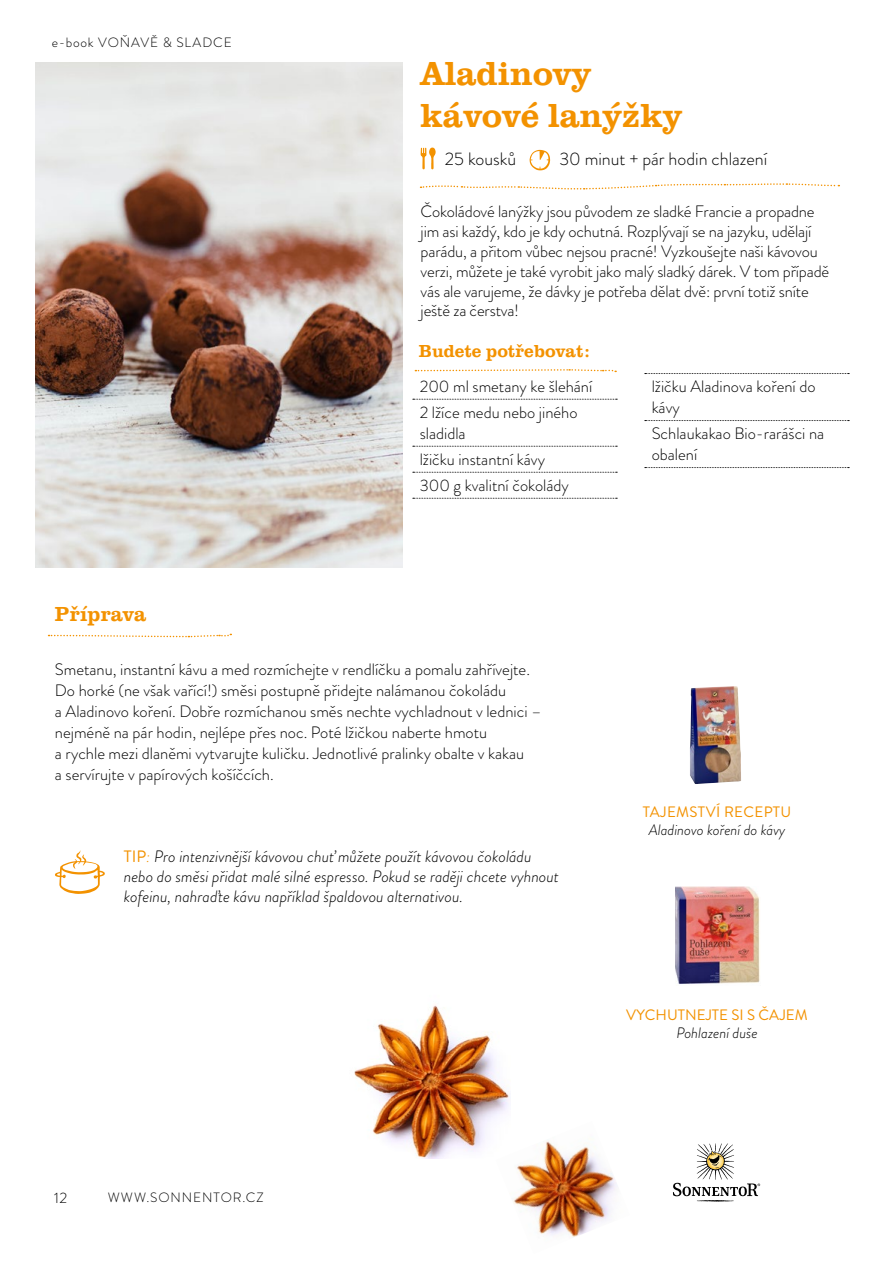
<style>
.page{position:relative;width:893px;height:1263px;background:#fff}
.page>*{position:absolute;margin:0;border:0;box-sizing:border-box;transform-origin:0 0}
.t1{font:500 34.5px/41.4px "Clarendon URWTOT";color:#f39200}
.t2{font:500 21px "Clarendon URWTOT";color:#f39200}
.t3{font:300 18px "Brandon Grotesque";color:#000}
.t4{font:500 18px "Clarendon URWTOT";color:#f39200}
.t5{font:300 16.5px/21px "Brandon Grotesque";color:#000}
.t6{font:italic 300 16.5px/19.8px "Brandon Grotesque";color:#000}
.t7{font:15.15px "Brandon Grotesque";letter-spacing:.015em;color:#f39200}
.t8{font:italic 300 15.15px "Brandon Grotesque";color:#000}
.t9{font:300 15px "Brandon Grotesque";color:#000}
.t10{font:300 13.5px "Brandon Grotesque";letter-spacing:.07em;color:#000}
.s1{font-weight:400;font-style:normal;color:#f39200}
.s2{color:#f39200}
</style>
<div class="page">
<svg style="left:673px;top:1143px;width:87px;height:58px"></svg>
<img style="left:35px;top:62px;width:367px;height:506px">
<svg style="left:413px;top:399px;width:204px;height:1px"></svg>
<svg style="left:413px;top:446px;width:204px;height:1px"></svg>
<svg style="left:413px;top:472px;width:204px;height:1px"></svg>
<svg style="left:413px;top:498px;width:204px;height:1px"></svg>
<svg style="left:645px;top:373px;width:204px;height:1px"></svg>
<svg style="left:645px;top:420px;width:204px;height:1px"></svg>
<svg style="left:645px;top:467px;width:204px;height:1px"></svg>
<svg style="left:421px;top:183px;width:418px;height:7px"></svg>
<svg style="left:49px;top:633px;width:182px;height:5px"></svg>
<img style="left:690px;top:686px;width:51px;height:98px">
<svg style="left:415px;top:369px;width:201px;height:4px"></svg>
<img style="left:676px;top:887px;width:84px;height:97px">
<svg style="left:530px;top:150px;width:20px;height:20px"></svg>
<svg style="left:421px;top:147px;width:15px;height:22px"></svg>
<svg style="left:55px;top:850px;width:50px;height:44px"></svg>
<img style="left:354px;top:1005px;width:155px;height:153px">
<img style="left:496px;top:1121px;width:121px;height:116px">
<p class="t10" style="left:52px;top:33px;width:182px">e-book VOŇAVĚ &amp; SLADCE</p>
<h1 class="t1" style="left:420px;top:53px;width:263px">Aladinovy kávové lanýžky</h1>
<p class="t3" style="left:445px;top:146px;width:73px">25 kousků</p>
<p class="t3" style="left:559px;top:146px;width:210px">30 minut + pár hodin chlazení</p>
<p class="t5" style="left:421px;top:202px;width:410px;line-height:19.8px">Čokoládové lanýžky jsou původem ze sladké Francie a propadne jim asi každý, kdo je kdy ochutná. Rozplývají se na jazyku, udělají parádu, a přitom vůbec nejsou pracné! Vyzkoušejte naši kávovou verzi, můžete je také vyrobit jako malý sladký dárek. V tom případě vás ale varujeme, že dávky je potřeba dělat dvě: první totiž sníte ještě za čerstva!</p>
<p class="t4" style="left:419px;top:340px;width:173px">Budete potřebovat:</p>
<p class="t5" style="left:420px;top:373px;width:174px;line-height:26px">200 ml smetany ke šlehání<br>2 lžíce medu nebo jiného</p>
<p class="t5" style="left:420px;top:420px;width:151px;line-height:26px">sladidla<br>lžičku instantní kávy<br>300 g kvalitní čokolády</p>
<p class="t5" style="left:652px;top:376px;width:165px">lžičku Aladinova koření do kávy</p>
<p class="t5" style="left:652px;top:423px;width:174px">Schlaukakao Bio-rarášci na obalení</p>
<p class="t2" style="left:55px;top:602px;width:93px">Příprava</p>
<p class="t5" style="left:55px;top:659px;width:488px">Smetanu, instantní kávu a med rozmíchejte v rendlíčku a pomalu zahřívejte.<br>Do horké (ne však vařící!) směsi postupně přidejte nalámanou čokoládu<br>a Aladinovo koření. Dobře rozmíchanou směs nechte vychladnout v lednici – nejméně na pár hodin, nejlépe přes noc. Poté lžičkou naberte hmotu<br>a rychle mezi dlaněmi vytvarujte kuličku. Jednotlivé pralinky obalte v kakau<br>a servírujte v papírových košíčcích.</p>
<p class="t6" style="left:124px;top:846px;width:437px"><span class="s1">TIP</span><span class="s2">:</span> Pro intenzivnější kávovou chuť můžete použít kávovou čokoládu nebo do směsi přidat malé silné espresso. Pokud se raději chcete vyhnout kofeinu, nahraďte kávu například špaldovou alternativou.</p>
<p class="t9" style="left:54px;top:1187px;width:15px">12</p>
<p class="t10" style="left:108px;top:1188px;width:157px">WWW.SONNENTOR.CZ</p>
<p class="t7" style="left:643px;top:801px;width:150px">TAJEMSTVÍ RECEPTU</p>
<p class="t8" style="left:649px;top:819px;width:138px">Aladinovo koření do kávy</p>
<p class="t7" style="left:626px;top:1004px;width:183px">VYCHUTNEJTE SI S ČAJEM</p>
<p class="t8" style="left:676px;top:1023px;width:83px">Pohlazení duše</p>
</div>
